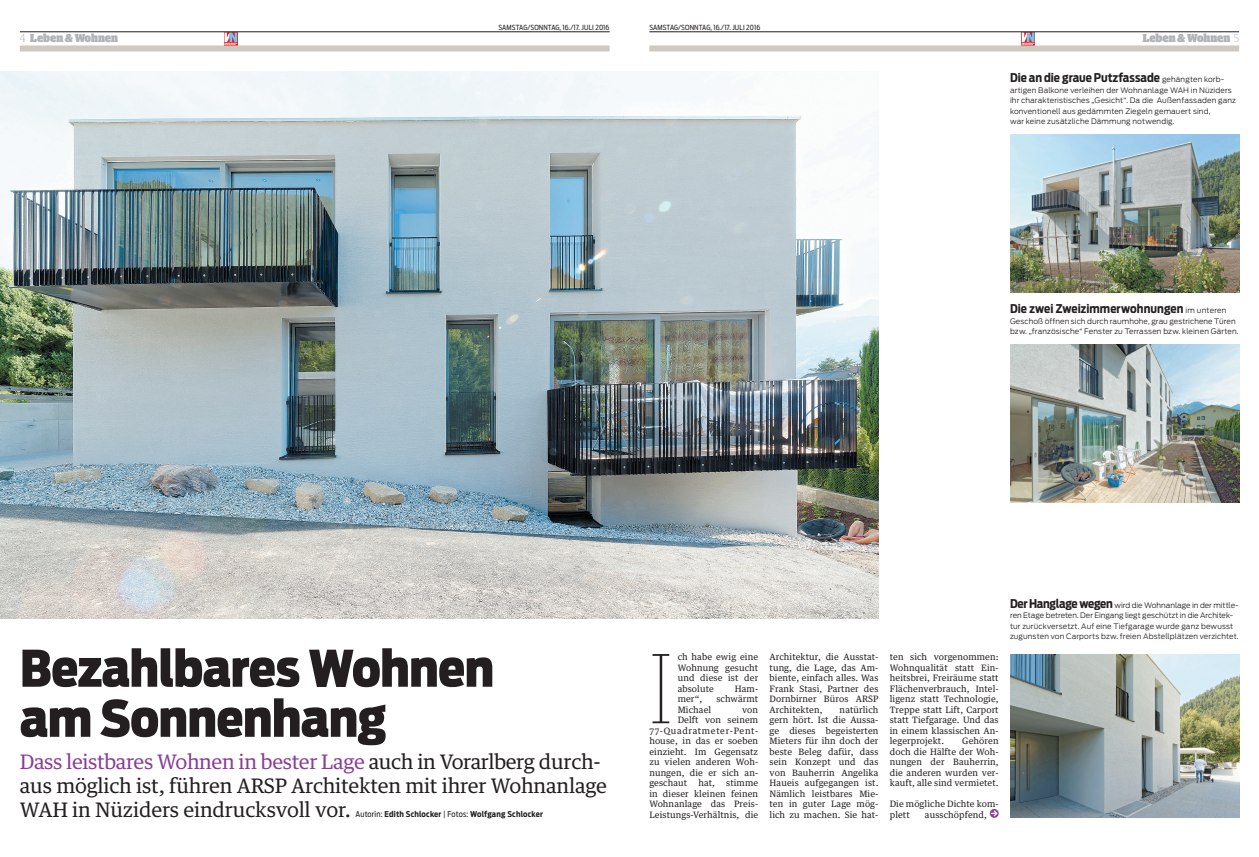
<style>
.page{position:relative;width:1259px;height:857px;background:#fff}
.page>*{position:absolute;margin:0;border:0;box-sizing:border-box;transform-origin:0 0}
.bröd{font:100 99.7px "Guardian Compact";color:#231f20}
.t1{font:900 50px "Antenna Cond";letter-spacing:-.01em;color:#231f20}
.Text{font:20px/24px "Guardian Text Egyp 2";letter-spacing:-.01em;color:#231f20}
.t2{font:700 12px "Antenna Cond";color:#231f20}
.Text-2{font:11.6px "Guardian Compact Ultra";letter-spacing:-.005em;color:#b2b3b7}
.Text-3{font:8.8px/10.5px "Guardian Text Egyp 2";letter-spacing:.01em;color:#231f20;text-align:justify}
.Text-4{font:8.8px "Guardian Text Egyp 2";letter-spacing:.075em;color:#231f20}
.Text-5{font:700 8px "Antenna Cond";letter-spacing:.025em;color:#231f20}
.t3{font:300 7.5px/10.5px "Antenna";letter-spacing:.01em;color:#231f20}
.Text-6{font:7px "Antenna Cond";letter-spacing:.02em;color:#231f20}
.t4{font:900 1.6px/1.4px "Antenna Cond";letter-spacing:.02em;color:#fff}
.s1{font-family:"Guardian Compact";font-weight:300}
.s2{font-family:"Guardian Compact";font-weight:300;font-size:11.5px}
.s3{font-family:"Antenna";font-weight:300;font-size:7.5px}
.s4{color:#8a3e97}
.s5{font-weight:400}
.s6{font-family:"Antenna";font-weight:300}
.s7{font-family:"Antenna Cond";font-weight:700;font-size:12px}
</style>
<div class="page">
<img style="left:0;top:71px;width:878px;height:546px">
<img style="left:1010px;top:344px;width:229px;height:158px">
<img style="left:1010px;top:654px;width:229px;height:162px">
<svg style="left:989px;top:808px;width:9px;height:9px"></svg>
<svg style="left:991px;top:809px;width:6px;height:7px"></svg>
<img style="left:1010px;top:134px;width:229px;height:158px">
<div style="left:1021px;top:32px;width:14px;height:14px;background:#ee1d23"></div>
<svg style="left:1021px;top:33px;width:13px;height:9px"></svg>
<hr style="left:649px;top:32px;width:590px;height:1px;background:#231f20">
<div style="left:649px;top:45px;width:590px;height:6px;background:#cdc8c1"></div>
<div style="left:224px;top:32px;width:14px;height:14px;background:#ee1d23"></div>
<svg style="left:224px;top:33px;width:13px;height:9px"></svg>
<hr style="left:20px;top:32px;width:589px;height:1px;background:#231f20">
<div style="left:20px;top:45px;width:589px;height:6px;background:#cdc8c1"></div>
<p class="Text-2" style="left:20px;top:31px;width:100px"><span class="s1">4</span> Leben &amp; Wohnen</p>
<p class="t4" style="left:224px;top:42px;width:14px">VORARLBERGER</p>
<p class="t4" style="left:224px;top:44px;width:13px">NACHRICHTEN</p>
<p class="Text-6" style="left:498px;top:23px;width:112px">SAMSTAG/SONNTAG, 16./17. JULI 2016</p>
<p class="Text-6" style="left:649px;top:23px;width:112px">SAMSTAG/SONNTAG, 16./17. JULI 2016</p>
<p class="t4" style="left:1021px;top:42px;width:14px">VORARLBERGER<br>NACHRICHTEN</p>
<p class="Text-2" style="left:1142px;top:31px;width:98px">Leben &amp; Wohnen <span class="s2">5</span></p>
<p class="t2" style="left:1010px;top:70px;width:216px">Die an die graue Putzfassade <span class="s3">gehängten korb-</span></p>
<p class="t3" style="left:1010px;top:85px;width:227px">artigen Balkone verleihen der Wohnanlage WAH in Nüziders ihr charakteristisches „Gesicht“. Da die Außenfassaden ganz konventionell aus gedämmten Ziegeln gemauert sind,<br>war keine zusätzliche Dämmung notwendig.</p>
<p class="t2" style="left:1010px;top:301px;width:218px">Die zwei Zweizimmerwohnungen <span class="s3">im unteren</span></p>
<p class="t3" style="left:1010px;top:316px;width:230px">Geschoß öffnen sich durch raumhohe, grau gestrichene Türen bzw. „französische“ Fenster zu Terrassen bzw. kleinen Gärten.</p>
<p class="t1" style="left:20px;top:638px;width:476px">Bezahlbares Wohnen</p>
<p class="t1" style="left:20px;top:688px;width:368px">am Sonnenhang</p>
<p class="Text" style="left:20px;top:747px;width:589px"><span class="s4">Dass leistbares Wohnen in bester Lage</span> auch in Vorarlberg durch&shy;aus möglich ist, führen ARSP Architekten mit ihrer Wohnanlage<br>WAH in Nüziders eindrucksvoll vor.</p>
<p class="Text-5" style="left:355px;top:809px;width:189px"><span class="s5">Autorin:</span> Edith Schlocker <span class="s6">|</span> <span class="s5">Fotos:</span> Wolfgang Schlocker</p>
<p class="Text-3" style="left:677px;top:650px;width:82px">ch habe ewig eine Wohnung gesucht und diese ist der absolute</p>
<p class="bröd" style="left:649px;top:638px;width:25px">I</p>
<p class="Text-3" style="left:735px;top:682px;width:25px">Ham-</p>
<p class="Text-3" style="left:677px;top:692px;width:26px">mer“,</p>
<p class="Text-3" style="left:716px;top:692px;width:43px">schwärmt</p>
<p class="Text-3" style="left:677px;top:703px;width:35px">Michael</p>
<p class="Text-3" style="left:742px;top:703px;width:18px">von</p>
<p class="Text-3" style="left:677px;top:713px;width:82px">Delft von seinem</p>
<p class="Text-4" style="left:649px;top:723px;width:110px">77-Quadratmeter-Pent-</p>
<p class="Text-3" style="left:649px;top:734px;width:110px">house, in das er soeben</p>
<p class="Text-3" style="left:649px;top:745px;width:110px">einzieht. Im Gegensatz</p>
<p class="Text-3" style="left:649px;top:755px;width:110px">zu vielen anderen Woh-</p>
<p class="Text-3" style="left:649px;top:766px;width:110px">nungen, die er sich an-</p>
<p class="Text-3" style="left:649px;top:776px;width:39px">geschaut</p>
<p class="Text-3" style="left:698px;top:776px;width:18px">hat,</p>
<p class="Text-3" style="left:649px;top:776px;width:110px;text-indent:77px">stimme in dieser kleinen feinen Wohnanlage das Preis-Leistungs-Verhältnis, die</p>
<p class="Text-3" style="left:769px;top:650px;width:110px">Architektur, die Ausstat&shy;tung, die Lage, das Am&shy;biente, einfach alles. Was Frank Stasi, Partner des Dornbirner Büros ARSP Architekten,</p>
<p class="Text-3" style="left:769px;top:703px;width:110px;text-indent:70px">natürlich gern hört. Ist die Aussa&shy;ge dieses begeisterten Mieters für ihn doch der beste Beleg dafür, dass sein Konzept und das von Bauherrin Angelika Haueis aufgegangen ist.<br>Nämlich leistbares Mie&shy;ten in guter Lage mög&shy;lich zu machen. Sie hat-</p>
<p class="Text-3" style="left:890px;top:650px;width:110px">ten sich vorgenommen:<br>Wohnqualität statt Ein&shy;heitsbrei, Freiräume statt Flächenverbrauch, Intel&shy;ligenz statt Technologie, Treppe statt Lift, Carport statt Tiefgarage. Und das in einem klassischen An&shy;legerprojekt.</p>
<p class="Text-3" style="left:890px;top:734px;width:110px;text-indent:72px">Gehören doch die Hälfte der Woh&shy;nungen der Bauherrin, die anderen wurden ver&shy;kauft, alle sind vermietet.</p>
<p class="Text-3" style="left:890px;top:797px;width:110px">Die mögliche Dichte kom&shy;plett</p>
<p class="Text-3" style="left:925px;top:808px;width:63px">ausschöpfend,</p>
<p class="t3" style="left:1010px;top:599px;width:230px"><span class="s7">Der Hanglage wegen</span> wird die Wohnanlage in der mittle&shy;ren Etage betreten. Der Eingang liegt geschützt in die Architek&shy;tur zurückversetzt. Auf eine Tiefgarage wurde ganz bewusst zugunsten von Carports bzw. freien Abstellplätzen verzichtet.</p>
</div>
